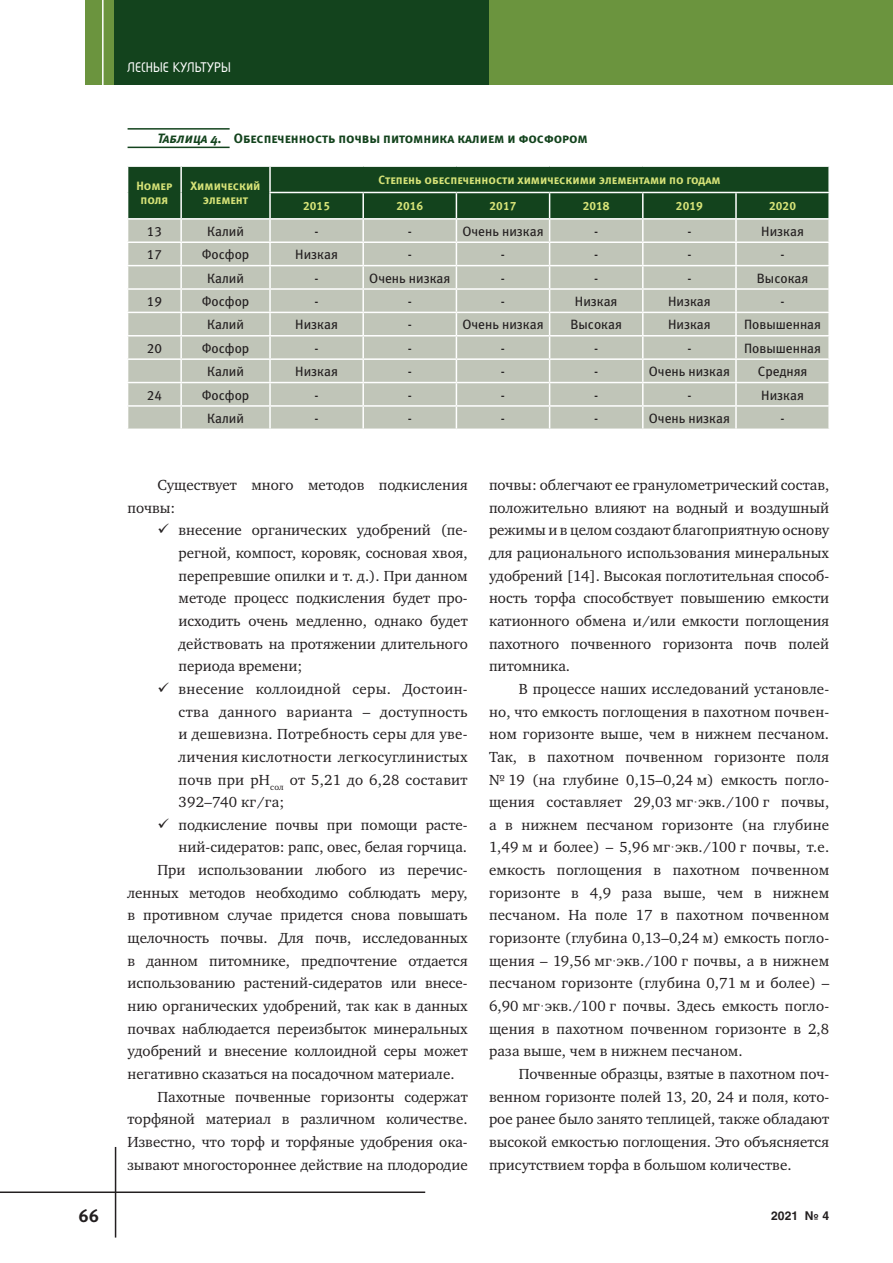
<style>
.page{position:relative;width:893px;height:1263px;background:#fff}
.page>*{position:absolute;margin:0;border:0;box-sizing:border-box;transform-origin:0 0}
.t1{font:18px "Meta Bold C";color:#231f20}
.t2{font:700 16.5px "Magic C";color:#fff}
.Text{font:15px/22.6px "Charter C";color:#231f20;text-align:justify}
.Tabl_02{font:13.5px "Meta Book LFC";color:#231f20}
.Tabl_Zag{font:13.5px "Meta Bold Caps C";color:#13431d}
.Tabl_01{font:12px/14.4px "Meta Bold Caps LFC";color:#d7e378;text-align:center}
.t3{font:700 12px "Helios C";color:#231f20}
.s1{font-style:italic}
.s2{font-family:"Times New Roman"}
</style>
<div class="page">
<div style="left:85px;top:0;width:808px;height:85px;background:#6b943e"></div>
<div style="left:115px;top:0;width:374px;height:85px;background:#13431d"></div>
<hr style="left:102px;top:0;width:2px;height:85px;background:#fff">
<hr style="left:0;top:1191px;width:425px;height:2px;background:#231f20">
<hr style="left:115px;top:1147px;width:1px;height:90px;background:#231f20">
<hr style="left:128px;top:128px;width:102px;height:2px;background:#13431d">
<hr style="left:128px;top:147px;width:102px;height:1px;background:#13431d">
<svg style="left:127px;top:166px;width:702px;height:263px;background:#a4b0a0"></svg>
<hr style="left:127px;top:218px;width:54px;height:2px;background:#fff">
<hr style="left:181px;top:165px;width:89px;height:2px;background:#fff">
<hr style="left:180px;top:167px;width:2px;height:25px;background:#fff">
<hr style="left:269px;top:167px;width:2px;height:25px;background:#fff">
<hr style="left:180px;top:192px;width:2px;height:26px;background:#fff">
<hr style="left:269px;top:193px;width:2px;height:25px;background:#fff">
<hr style="left:181px;top:218px;width:89px;height:2px;background:#fff">
<p class="t2" style="left:128px;top:60px;width:105px">ЛЕСНЫЕ КУЛЬТУРЫ</p>
<p class="Tabl_Zag" style="left:157px;top:130px;width:432px"><span class="s1">Таблица 4.</span> Обеспеченность почвы питомника калием и фосфором</p>
<p class="Tabl_01" style="left:136px;top:178px;width:37px">Номер поля</p>
<p class="Tabl_01" style="left:191px;top:178px;width:72px">Химический элемент</p>
<p class="Tabl_01" style="left:378px;top:172px;width:344px">Степень обеспеченности химическими элементами по годам</p>
<p class="Tabl_01" style="left:303px;top:199px;width:28px">2015</p>
<p class="Tabl_01" style="left:396px;top:199px;width:28px">2016</p>
<p class="Tabl_01" style="left:490px;top:199px;width:28px">2017</p>
<p class="Tabl_01" style="left:583px;top:199px;width:28px">2018</p>
<p class="Tabl_01" style="left:676px;top:199px;width:28px">2019</p>
<p class="Tabl_01" style="left:769px;top:199px;width:28px">2020</p>
<p class="Tabl_02" style="left:147px;top:224px;width:17px">13</p>
<p class="Tabl_02" style="left:207px;top:224px;width:38px">Калий</p>
<p class="Tabl_02" style="left:315px;top:224px;width:6px">-</p>
<p class="Tabl_02" style="left:408px;top:224px;width:6px">-</p>
<p class="Tabl_02" style="left:462px;top:224px;width:83px">Очень низкая</p>
<p class="Tabl_02" style="left:594px;top:224px;width:6px">-</p>
<p class="Tabl_02" style="left:687px;top:224px;width:6px">-</p>
<p class="Tabl_02" style="left:761px;top:224px;width:44px">Низкая</p>
<p class="Tabl_02" style="left:147px;top:247px;width:17px">17</p>
<p class="Tabl_02" style="left:202px;top:247px;width:49px">Фосфор</p>
<p class="Tabl_02" style="left:295px;top:247px;width:44px">Низкая</p>
<p class="Tabl_02" style="left:408px;top:247px;width:6px">-</p>
<p class="Tabl_02" style="left:501px;top:247px;width:6px">-</p>
<p class="Tabl_02" style="left:594px;top:247px;width:6px">-</p>
<p class="Tabl_02" style="left:687px;top:247px;width:6px">-</p>
<p class="Tabl_02" style="left:780px;top:247px;width:6px">-</p>
<p class="Tabl_02" style="left:207px;top:270px;width:38px">Калий</p>
<p class="Tabl_02" style="left:315px;top:270px;width:6px">-</p>
<p class="Tabl_02" style="left:369px;top:270px;width:83px">Очень низкая</p>
<p class="Tabl_02" style="left:501px;top:270px;width:6px">-</p>
<p class="Tabl_02" style="left:594px;top:270px;width:6px">-</p>
<p class="Tabl_02" style="left:687px;top:270px;width:6px">-</p>
<p class="Tabl_02" style="left:757px;top:270px;width:53px">Высокая</p>
<p class="Tabl_02" style="left:147px;top:294px;width:17px">19</p>
<p class="Tabl_02" style="left:202px;top:294px;width:49px">Фосфор</p>
<p class="Tabl_02" style="left:315px;top:294px;width:6px">-</p>
<p class="Tabl_02" style="left:408px;top:294px;width:6px">-</p>
<p class="Tabl_02" style="left:501px;top:294px;width:6px">-</p>
<p class="Tabl_02" style="left:575px;top:294px;width:44px">Низкая</p>
<p class="Tabl_02" style="left:668px;top:294px;width:44px">Низкая</p>
<p class="Tabl_02" style="left:780px;top:294px;width:6px">-</p>
<p class="Tabl_02" style="left:207px;top:317px;width:38px">Калий</p>
<p class="Tabl_02" style="left:295px;top:317px;width:44px">Низкая</p>
<p class="Tabl_02" style="left:408px;top:317px;width:6px">-</p>
<p class="Tabl_02" style="left:462px;top:317px;width:83px">Очень низкая</p>
<p class="Tabl_02" style="left:570px;top:317px;width:53px">Высокая</p>
<p class="Tabl_02" style="left:668px;top:317px;width:44px">Низкая</p>
<p class="Tabl_02" style="left:744px;top:317px;width:78px">Повышенная</p>
<p class="Tabl_02" style="left:147px;top:340px;width:17px">20</p>
<p class="Tabl_02" style="left:202px;top:340px;width:49px">Фосфор</p>
<p class="Tabl_02" style="left:315px;top:340px;width:6px">-</p>
<p class="Tabl_02" style="left:408px;top:340px;width:6px">-</p>
<p class="Tabl_02" style="left:501px;top:340px;width:6px">-</p>
<p class="Tabl_02" style="left:594px;top:340px;width:6px">-</p>
<p class="Tabl_02" style="left:687px;top:340px;width:6px">-</p>
<p class="Tabl_02" style="left:744px;top:340px;width:78px">Повышенная</p>
<p class="Tabl_02" style="left:207px;top:364px;width:38px">Калий</p>
<p class="Tabl_02" style="left:295px;top:364px;width:44px">Низкая</p>
<p class="Tabl_02" style="left:408px;top:364px;width:6px">-</p>
<p class="Tabl_02" style="left:501px;top:364px;width:6px">-</p>
<p class="Tabl_02" style="left:594px;top:364px;width:6px">-</p>
<p class="Tabl_02" style="left:649px;top:364px;width:83px">Очень низкая</p>
<p class="Tabl_02" style="left:758px;top:364px;width:51px">Средняя</p>
<p class="Tabl_02" style="left:147px;top:387px;width:17px">24</p>
<p class="Tabl_02" style="left:202px;top:387px;width:49px">Фосфор</p>
<p class="Tabl_02" style="left:315px;top:387px;width:6px">-</p>
<p class="Tabl_02" style="left:408px;top:387px;width:6px">-</p>
<p class="Tabl_02" style="left:501px;top:387px;width:6px">-</p>
<p class="Tabl_02" style="left:594px;top:387px;width:6px">-</p>
<p class="Tabl_02" style="left:687px;top:387px;width:6px">-</p>
<p class="Tabl_02" style="left:761px;top:387px;width:44px">Низкая</p>
<p class="Tabl_02" style="left:207px;top:411px;width:38px">Калий</p>
<p class="Tabl_02" style="left:315px;top:411px;width:6px">-</p>
<p class="Tabl_02" style="left:408px;top:411px;width:6px">-</p>
<p class="Tabl_02" style="left:501px;top:411px;width:6px">-</p>
<p class="Tabl_02" style="left:594px;top:411px;width:6px">-</p>
<p class="Tabl_02" style="left:649px;top:411px;width:83px">Очень низкая</p>
<p class="Tabl_02" style="left:780px;top:411px;width:6px">-</p>
<p class="Text" style="left:128px;top:474px;width:342px;text-indent:30px">Существует много методов подкисления почвы:</p>
<p class="Text" style="left:179px;top:519px;width:291px">внесение органических удобрений (пе&shy;регной, компост, коровяк, сосновая хвоя, перепревшие опилки и т. д.). При данном методе процесс подкисления будет про&shy;исходить очень медленно, однако будет действовать на протяжении длительного периода времени;</p>
<p class="Text" style="left:179px;top:678px;width:291px">внесение коллоидной серы. Достоин&shy;ства данного варианта – доступность и дешевизна. Потребность серы для уве&shy;личения кислотности легкосуглинистых почв при рН<sub>сол</sub> от 5,21 до 6,28 составит 392–740 кг/га;</p>
<p class="Text" style="left:179px;top:813px;width:291px">подкисление почвы при помощи расте&shy;ний-сидератов: рапс, овес, белая горчица.</p>
<p class="Text" style="left:128px;top:859px;width:342px;text-indent:30px">При использовании любого из перечис&shy;ленных методов необходимо соблюдать меру, в противном случае придется снова повышать щелочность почвы. Для почв, исследованных в данном питомнике, предпочтение отдается использованию растений-сидератов или внесе&shy;нию органических удобрений, так как в данных почвах наблюдается переизбыток минеральных удобрений и внесение коллоидной серы может негативно сказаться на посадочном материале.</p>
<p class="Text" style="left:128px;top:1085px;width:342px;text-indent:30px">Пахотные почвенные горизонты содержат торфяной материал в различном количестве.<br>Известно, что торф и торфяные удобрения ока&shy;зывают многостороннее действие на плодородие</p>
<p class="Text" style="left:489px;top:474px;width:342px">почвы: облегчают ее гранулометрический состав, положительно влияют на водный и воздушный режимы и в целом создают благоприятную основу для рационального использования минеральных удобрений [14]. Высокая поглотительная способ&shy;ность торфа способствует повышению емкости катионного обмена и/или емкости поглощения пахотного почвенного горизонта почв полей питомника.</p>
<p class="Text" style="left:489px;top:678px;width:342px;text-indent:30px">В процессе наших исследований установле&shy;но, что емкость поглощения в пахотном почвен&shy;ном горизонте выше, чем в нижнем песчаном.<br>Так, в пахотном почвенном горизонте поля № 19 (на глубине 0,15–0,24 м) емкость погло&shy;щения составляет 29,03 мг<span class="s2">·</span>экв./100 г почвы, а в нижнем песчаном горизонте (на глубине 1,49 м и более) – 5,96 мг<span class="s2">·</span>экв./100 г почвы, т.е. емкость поглощения в пахотном почвенном горизонте в 4,9 раза выше, чем в нижнем песчаном. На поле 17 в пахотном почвенном горизонте (глубина 0,13–0,24 м) емкость погло&shy;щения – 19,56 мг<span class="s2">·</span>экв./100 г почвы, а в нижнем песчаном горизонте (глубина 0,71 м и более) – 6,90 мг<span class="s2">·</span>экв./100 г почвы. Здесь емкость погло&shy;щения в пахотном почвенном горизонте в 2,8 раза выше, чем в нижнем песчаном.</p>
<p class="Text" style="left:489px;top:1063px;width:342px;text-indent:30px">Почвенные образцы, взятые в пахотном поч&shy;венном горизонте полей 13, 20, 24 и поля, кото&shy;рое ранее было занято теплицей, также обладают высокой емкостью поглощения. Это объясняется присутствием торфа в большом количестве.</p>
<p class="t1" style="left:78px;top:1205px;width:22px">66</p>
<p class="t3" style="left:771px;top:1208px;width:59px">2021 № 4</p>
</div>
